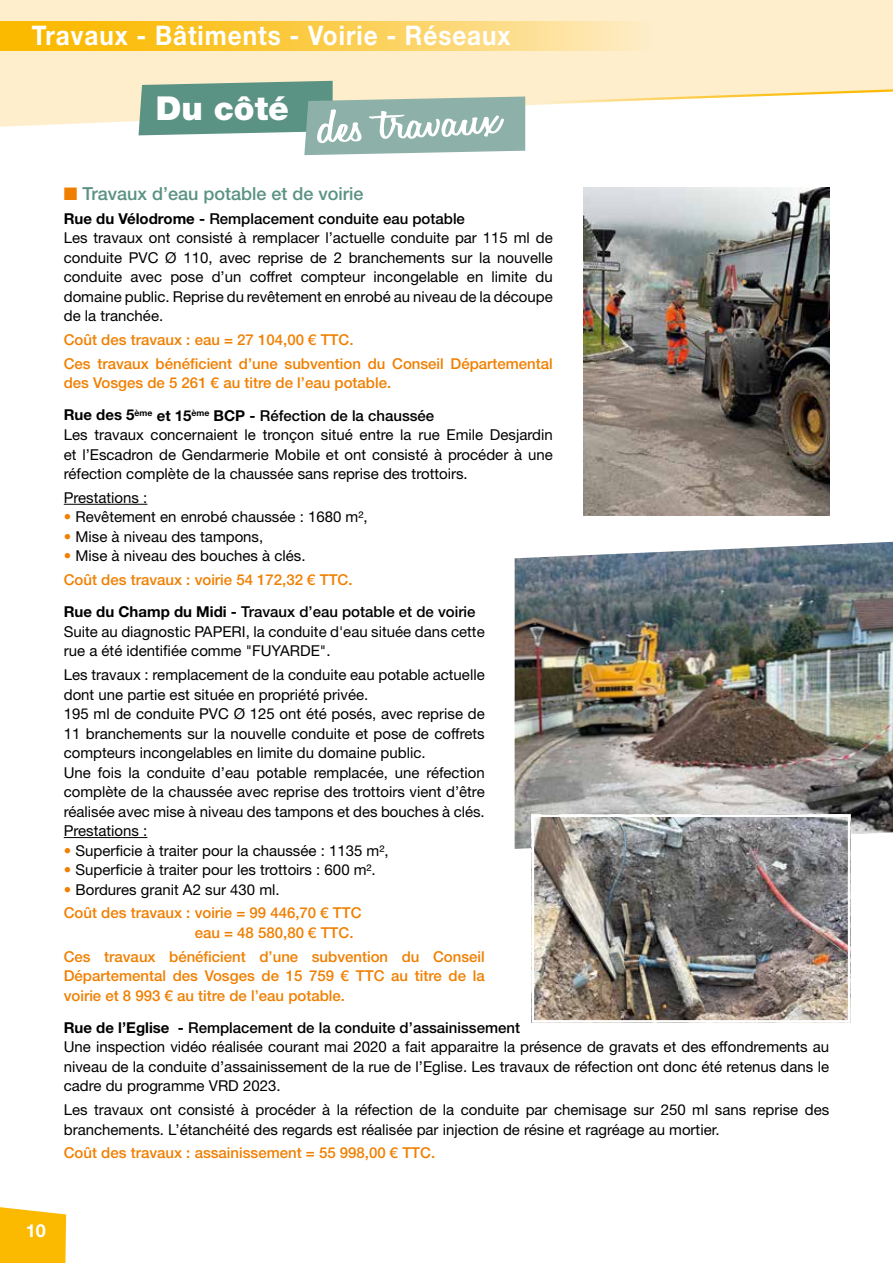
<style>
.page{position:relative;width:893px;height:1263px;background:#fff}
.page>*{position:absolute;margin:0;border:0;box-sizing:border-box;transform-origin:0 0}
.t1{font:600 48px "Honey Script";color:#fff;scale:1.72 1}
.t2{font:900 33px "Helvetica Neue LT Std";color:#fff}
.t3{font:700 27px "Helvetica Neue LT Std";letter-spacing:.04em;color:#fff;scale:.9 1}
.t4{font:500 18px "Helvetica Neue LT Std";color:#5a9283}
.t5{font:700 18px "Helvetica Neue LT Std";color:#fff}
.t6{font:15px/19.5px "Helvetica Neue LT Std";color:#000}
.t7{font:500 15px/23.7px "Helvetica Neue LT Std";color:#f07f00}
.s1{color:#f07f00}
.s2{font-weight:700}
.s3{font-weight:500}
.s4{font-weight:700;color:#000}
.s5{color:#000}
.s6{font-weight:400}
.s7{font-weight:400;color:#000}
</style>
<div class="page">
<img style="left:515px;top:542px;width:378px;height:307px">
<img style="left:584px;top:187px;width:245px;height:329px">
<img style="left:535px;top:818px;width:311px;height:201px">
<div style="left:531px;top:814px;width:319px;height:209px;border:3px solid #fff"></div>
<hr style="left:64px;top:504px;width:83px;height:1px;background:#000">
<hr style="left:64px;top:837px;width:83px;height:1px;background:#000">
<svg style="left:0;top:1207px;width:66px;height:56px;background:#fbbe12"></svg>
<svg style="left:0;top:0;width:893px;height:128px;background:#fef0d2"></svg>
<svg style="left:542px;top:88px;width:351px;height:17px"></svg>
<svg style="left:139px;top:81px;width:386px;height:74px;background:#9cbaad"></svg>
<div style="left:0;top:21px;width:652px;height:30px;background:linear-gradient(to right,#fab400,#fee9bb)"></div>
<h3 class="t3" style="left:32px;top:19px;width:533px">Travaux - Bâtiments - Voirie - Réseaux</h3>
<h2 class="t2" style="left:156px;top:88px;width:135px">Du côté</h2>
<h1 class="t1" style="left:316px;top:99px;width:107px;rotate:-3deg">des travaux</h1>
<p class="t4" style="left:64px;top:183px;width:301px"><span class="s1">■</span> Travaux d’eau potable et de voirie</p>
<p class="t6" style="left:64px;top:208px;width:491px"><span class="s2">Rue du Vélodrome -</span> <span class="s3">Remplacement conduite eau potable<br></span>Les travaux ont consisté à remplacer l’actuelle conduite par 115 ml de conduite PVC Ø 110, avec reprise de 2 branchements sur la nouvelle conduite avec pose d’un coffret compteur incongelable en limite du domaine public. Reprise du revêtement en enrobé au niveau de la découpe de la tranchée.</p>
<p class="t7" style="left:64px;top:328px;width:490px">Coût des travaux : eau = 27 104,00 € TTC.<br>Ces travaux bénéficient d’une subvention du Conseil Départemental</p>
<p class="t7" style="left:64px;top:367px;width:372px;line-height:32.2px">des Vosges de 5 261 € au titre de l’eau potable.<br><span class="s4">Rue des 5</span><sup>ème</sup> <span class="s4">et 15</span><sup>ème</sup> <span class="s4">BCP -</span> <span class="s5">Réfection de la chaussée</span></p>
<p class="t6" style="left:64px;top:425px;width:491px;text-align:justify">Les travaux concernaient le tronçon situé entre la rue Emile Desjardin et l’Escadron de Gendarmerie Mobile et ont consisté à procéder à une réfection complète de la chaussée sans reprise des trottoirs.</p>
<p class="t6" style="left:64px;top:487px;width:85px">Prestations :</p>
<p class="t6" style="left:64px;top:507px;width:305px"><span class="s1">•</span> Revêtement en enrobé chaussée : 1680 m²,</p>
<p class="t6" style="left:64px;top:526px;width:201px"><span class="s1">•</span> Mise à niveau des tampons,</p>
<p class="t7" style="left:64px;top:544px;width:290px"><span class="s6">•</span> <span class="s7">Mise à niveau des bouches à clés.<br></span>Coût des travaux : voirie 54 172,32 € TTC.</p>
<p class="t6" style="left:64px;top:602px;width:422px"><span class="s2">Rue du Champ du Midi -</span> <span class="s3">Travaux d’eau potable et de voirie<br></span>Suite au diagnostic PAPERI, la conduite d'eau située dans cette rue a été identifiée comme "FUYARDE".</p>
<p class="t6" style="left:64px;top:665px;width:422px">Les travaux : remplacement de la conduite eau potable actuelle dont une partie est située en propriété privée.<br>195 ml de conduite PVC Ø 125 ont été posés, avec reprise de 11 branchements sur la nouvelle conduite et pose de coffrets compteurs incongelables en limite du domaine public.<br>Une fois la conduite d’eau potable remplacée, une réfection complète de la chaussée avec reprise des trottoirs vient d’être réalisée avec mise à niveau des tampons et des bouches à clés.<br>Prestations :</p>
<p class="t6" style="left:64px;top:840px;width:326px"><span class="s1">•</span> Superficie à traiter pour la chaussée : 1135 m²,</p>
<p class="t6" style="left:64px;top:860px;width:313px"><span class="s1">•</span> Superficie à traiter pour les trottoirs : 600 m².</p>
<p class="t7" style="left:64px;top:877px;width:299px"><span class="s6">•</span> <span class="s7">Bordures granit A2 sur 430 ml.<br></span>Coût des travaux : voirie = 99 446,70 € TTC</p>
<p class="t7" style="left:64px;top:920px;width:422px;text-align:center">eau = 48 580,80 € TTC.<br>Ces travaux bénéficient d’une subvention du Conseil</p>
<p class="t7" style="left:64px;top:966px;width:422px;line-height:19.5px">Départemental des Vosges de 15 759 € TTC au titre de la voirie et 8 993 € au titre de l’eau potable.</p>
<p class="t6" style="left:64px;top:1017px;width:767px"><span class="s2">Rue de l’Eglise -</span> <span class="s3">Remplacement de la conduite d’assainissement<br></span>Une inspection vidéo réalisée courant mai 2020 a fait apparaitre la présence de gravats et des effondrements au niveau de la conduite d’assainissement de la rue de l’Eglise. Les travaux de réfection ont donc été retenus dans le cadre du programme VRD 2023.</p>
<p class="t6" style="left:64px;top:1100px;width:767px">Les travaux ont consisté à procéder à la réfection de la conduite par chemisage sur 250 ml sans reprise des branchements. L’étanchéité des regards est réalisée par injection de résine et ragréage au mortier.</p>
<p class="t7" style="left:64px;top:1141px;width:373px">Coût des travaux : assainissement = 55 998,00 € TTC.</p>
<p class="t5" style="left:26px;top:1220px;width:22px">10</p>
</div>
